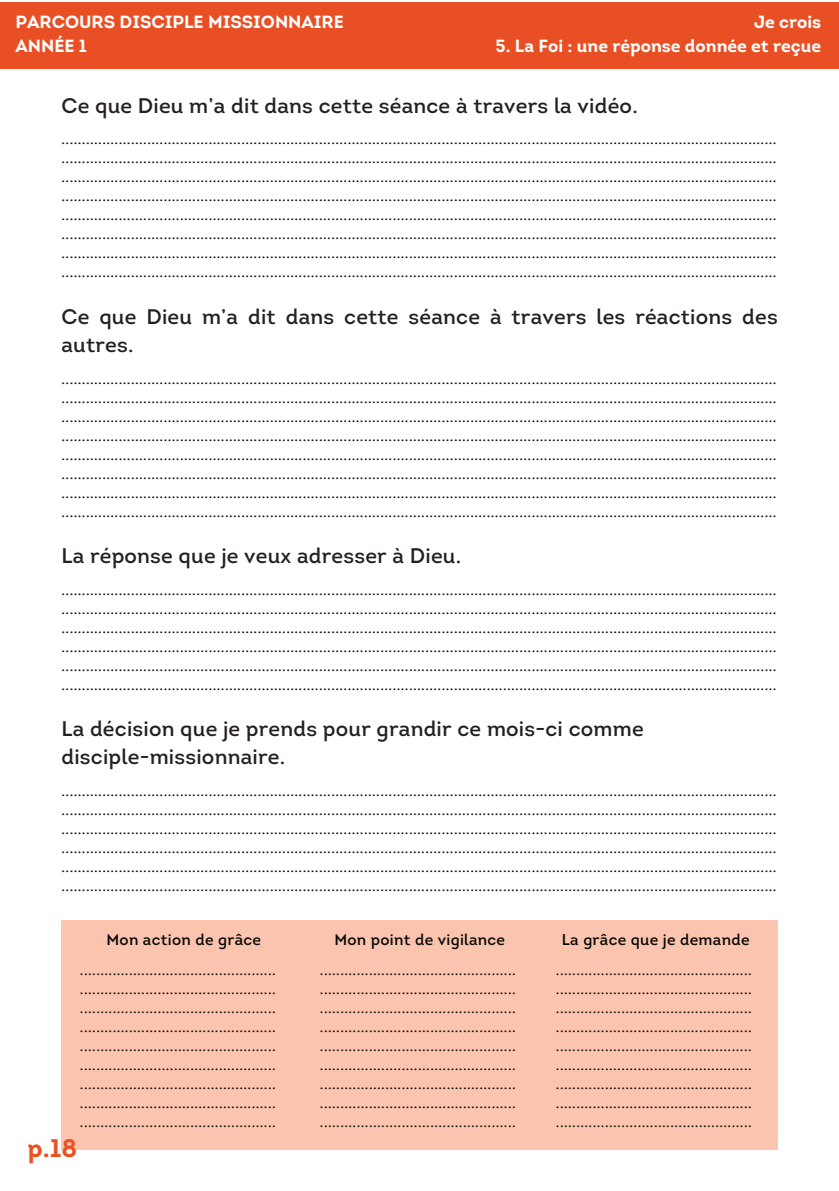
<style>
.page{position:relative;width:839px;height:1191px;background:#fff}
.page>*{position:absolute;margin:0;border:0;box-sizing:border-box;transform-origin:0 0}
.t1{font:700 25.4px "Intro";color:#ea5023}
.t2{font:21.2px/28.6px "Intro";letter-spacing:.01em;color:#242021}
.t3{font:700 17.6px/24.4px "Intro";color:#fff}
.t4{font:15.4px "Intro";letter-spacing:.02em;color:#080704}
.t5{font:14px/19px "Intro";color:#100f0c;text-align:justify}
</style>
<div class="page">
<div style="left:0;top:2px;width:838px;height:67px;background:#e94f24"></div>
<div style="left:61px;top:920px;width:717px;height:230px;background:#fac4ae"></div>
<p class="t3" style="left:16px;top:9px;width:330px">PARCOURS DISCIPLE MISSIONNAIRE<br>ANNÉE 1</p>
<p class="t3" style="left:754px;top:9px;width:69px">Je crois</p>
<p class="t3" style="left:495px;top:34px;width:327px">5. La Foi : une réponse donnée et reçue</p>
<h2 class="t2" style="left:61px;top:91px;width:578px">Ce que Dieu m’a dit dans cette séance à travers la vidéo.</h2>
<p class="t5" style="left:61px;top:130px;width:716px">............................................................................................................................................................................... ............................................................................................................................................................................... ............................................................................................................................................................................... ............................................................................................................................................................................... ............................................................................................................................................................................... ............................................................................................................................................................................... ............................................................................................................................................................................... ...............................................................................................................................................................................</p>
<h2 class="t2" style="left:61px;top:302px;width:717px">Ce que Dieu m’a dit dans cette séance à travers les réactions des autres.</h2>
<p class="t5" style="left:61px;top:369px;width:716px">............................................................................................................................................................................... ............................................................................................................................................................................... ............................................................................................................................................................................... ............................................................................................................................................................................... ............................................................................................................................................................................... ............................................................................................................................................................................... ............................................................................................................................................................................... ...............................................................................................................................................................................</p>
<h2 class="t2" style="left:61px;top:541px;width:401px">La réponse que je veux adresser à Dieu.</h2>
<p class="t5" style="left:61px;top:580px;width:716px">............................................................................................................................................................................... ............................................................................................................................................................................... ............................................................................................................................................................................... ............................................................................................................................................................................... ............................................................................................................................................................................... ...............................................................................................................................................................................</p>
<h2 class="t2" style="left:61px;top:714px;width:583px">La décision que je prends pour grandir ce mois-ci comme disciple-missionnaire.</h2>
<p class="t5" style="left:61px;top:781px;width:716px">............................................................................................................................................................................... ............................................................................................................................................................................... ............................................................................................................................................................................... ............................................................................................................................................................................... ............................................................................................................................................................................... ...............................................................................................................................................................................</p>
<p class="t4" style="left:106px;top:930px;width:156px">Mon action de grâce</p>
<p class="t4" style="left:334px;top:930px;width:172px">Mon point de vigilance</p>
<p class="t4" style="left:562px;top:930px;width:189px">La grâce que je demande</p>
<p class="t5" style="left:80px;top:960px;width:197px">................................................ ................................................ ................................................ ................................................ ................................................ ................................................ ................................................ ................................................ ................................................</p>
<p class="t5" style="left:320px;top:960px;width:197px">................................................ ................................................ ................................................ ................................................ ................................................ ................................................ ................................................ ................................................ ................................................</p>
<p class="t5" style="left:556px;top:960px;width:197px">................................................ ................................................ ................................................ ................................................ ................................................ ................................................ ................................................ ................................................ ................................................</p>
<h1 class="t1" style="left:28px;top:1132px;width:51px">p.18</h1>
</div>
